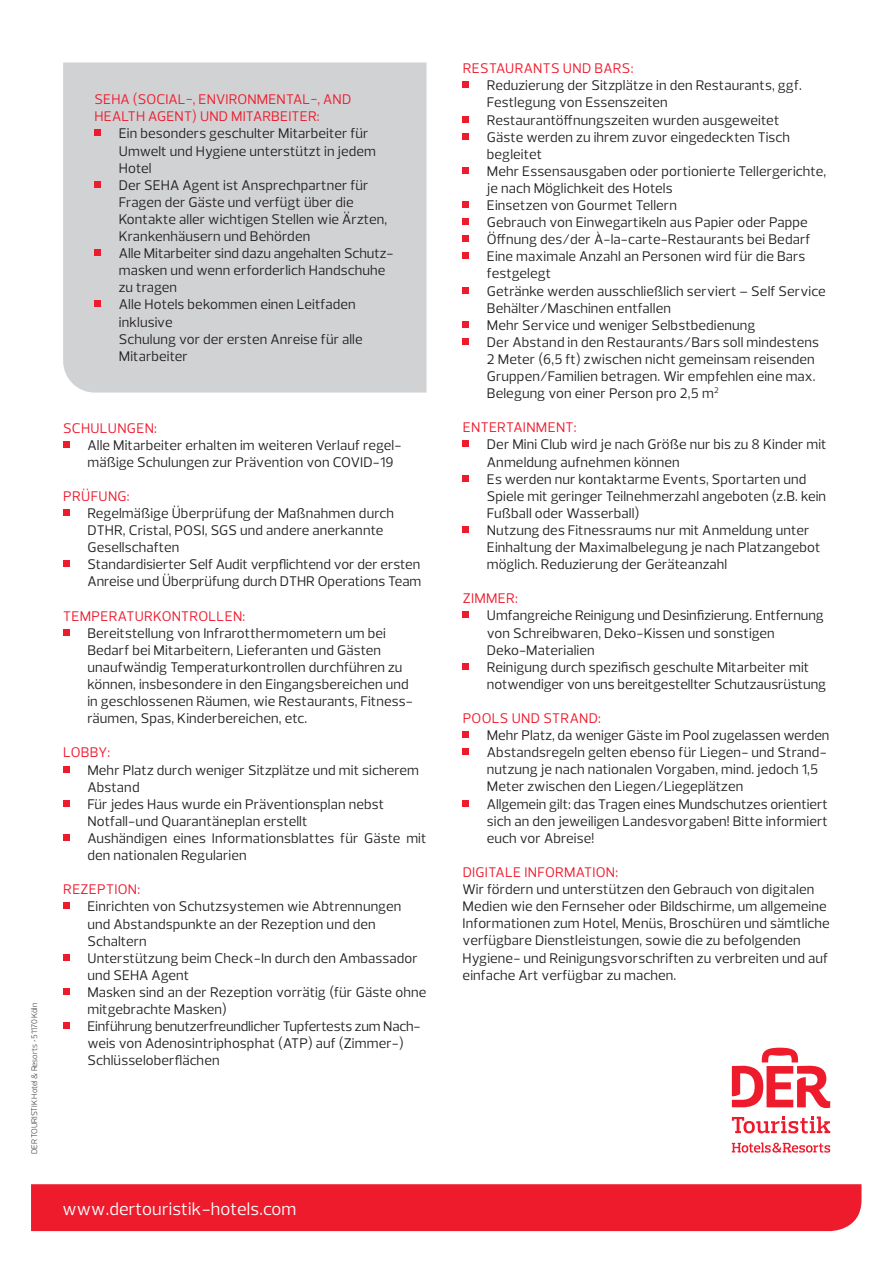
<style>
.page{position:relative;width:893px;height:1263px;background:#fff}
.page>*{position:absolute;margin:0;border:0;box-sizing:border-box;transform-origin:0 0}
.t1{font:18px "Prelo";letter-spacing:.01em;color:#fff}
.t2{font:14.25px/17.1px "Prelo";letter-spacing:.01em;color:#231f20}
.t3{font:14.25px/17.1px "Prelo";letter-spacing:.015em;color:#ee1b2d}
.t4{font:300 8.25px "Prelo";color:#231f20}
</style>
<div class="page">
<div style="left:63px;top:63px;width:363px;height:330px;background:#d1d2d4"></div>
<div style="left:63px;top:441px;width:7px;height:6px;background:#ee1b2d"></div>
<div style="left:63px;top:509px;width:7px;height:7px;background:#ee1b2d"></div>
<div style="left:63px;top:560px;width:7px;height:7px;background:#ee1b2d"></div>
<div style="left:63px;top:629px;width:7px;height:7px;background:#ee1b2d"></div>
<div style="left:63px;top:766px;width:7px;height:6px;background:#ee1b2d"></div>
<div style="left:63px;top:800px;width:7px;height:7px;background:#ee1b2d"></div>
<div style="left:63px;top:834px;width:7px;height:7px;background:#ee1b2d"></div>
<div style="left:63px;top:902px;width:7px;height:7px;background:#ee1b2d"></div>
<div style="left:63px;top:954px;width:7px;height:6px;background:#ee1b2d"></div>
<div style="left:63px;top:988px;width:7px;height:7px;background:#ee1b2d"></div>
<div style="left:63px;top:1022px;width:7px;height:7px;background:#ee1b2d"></div>
<div style="left:463px;top:81px;width:6px;height:7px;background:#ee1b2d"></div>
<svg style="left:463px;top:116px;width:6px;height:6px"></svg>
<svg style="left:463px;top:133px;width:6px;height:6px"></svg>
<div style="left:463px;top:167px;width:6px;height:7px;background:#ee1b2d"></div>
<div style="left:463px;top:201px;width:6px;height:7px;background:#ee1b2d"></div>
<div style="left:463px;top:218px;width:6px;height:7px;background:#ee1b2d"></div>
<div style="left:463px;top:235px;width:6px;height:7px;background:#ee1b2d"></div>
<div style="left:463px;top:252px;width:6px;height:7px;background:#ee1b2d"></div>
<svg style="left:463px;top:287px;width:6px;height:6px"></svg>
<div style="left:463px;top:321px;width:6px;height:7px;background:#ee1b2d"></div>
<div style="left:463px;top:338px;width:6px;height:7px;background:#ee1b2d"></div>
<svg style="left:463px;top:441px;width:6px;height:6px"></svg>
<svg style="left:463px;top:475px;width:6px;height:6px"></svg>
<div style="left:463px;top:526px;width:6px;height:7px;background:#ee1b2d"></div>
<svg style="left:463px;top:612px;width:6px;height:6px"></svg>
<div style="left:463px;top:663px;width:6px;height:7px;background:#ee1b2d"></div>
<div style="left:463px;top:731px;width:6px;height:7px;background:#ee1b2d"></div>
<div style="left:463px;top:748px;width:6px;height:7px;background:#ee1b2d"></div>
<svg style="left:463px;top:800px;width:6px;height:6px"></svg>
<div style="left:31px;top:1184px;width:830px;height:47px;background:#ee1b2d"></div>
<svg style="left:732px;top:1048px;width:98px;height:60px"></svg>
<svg style="left:732px;top:1116px;width:98px;height:17px"></svg>
<svg style="left:732px;top:1142px;width:98px;height:11px"></svg>
<svg style="left:95px;top:130px;width:6px;height:6px"></svg>
<div style="left:95px;top:181px;width:6px;height:7px;background:#ee1b2d"></div>
<div style="left:95px;top:249px;width:6px;height:7px;background:#ee1b2d"></div>
<svg style="left:95px;top:301px;width:6px;height:6px"></svg>
<p class="t4" style="left:29px;top:1154px;width:153px;rotate:-90deg">DER TOURISTIK Hotel &amp; Resorts <sup>.</sup> 51170 Köln</p>
<p class="t3" style="left:95px;top:91px;width:258px">SEHA (SOCIAL-, ENVIRONMENTAL-, AND<br>HEALTH AGENT) UND MITARBEITER:</p>
<p class="t2" style="left:119px;top:125px;width:276px">Ein besonders geschulter Mitarbeiter für<br>Umwelt und Hygiene unterstützt in jedem<br>Hotel<br>Der SEHA Agent ist Ansprechpartner für<br>Fragen der Gäste und verfügt über die<br>Kontakte aller wichtigen Stellen wie Ärzten,<br>Krankenhäusern und Behörden<br>Alle Mitarbeiter sind dazu angehalten Schutz&shy;masken und wenn erforderlich Handschuhe zu tragen<br>Alle Hotels bekommen einen Leitfaden inklusive<br>Schulung vor der ersten Anreise für alle<br>Mitarbeiter</p>
<p class="t3" style="left:63px;top:419px;width:95px">SCHULUNGEN:</p>
<p class="t2" style="left:87px;top:436px;width:316px">Alle Mitarbeiter erhalten im weiteren Verlauf regel&shy;mäßige Schulungen zur Prävention von COVID-19</p>
<p class="t3" style="left:63px;top:488px;width:68px">PRÜFUNG:</p>
<p class="t2" style="left:87px;top:505px;width:336px">Regelmäßige Überprüfung der Maßnahmen durch DTHR, Cristal, POSI, SGS und andere anerkannte Gesellschaften<br>Standardisierter Self Audit verpflichtend vor der ersten Anreise und Überprüfung durch DTHR Operations Team</p>
<p class="t3" style="left:63px;top:607px;width:184px">TEMPERATURKONTROLLEN:</p>
<p class="t2" style="left:87px;top:624px;width:327px">Bereitstellung von Infrarotthermometern um bei Bedarf bei Mitarbeitern, Lieferanten und Gästen unaufwändig Temperaturkontrollen durchführen zu können, insbesondere in den Eingangsbereichen und in geschlossenen Räumen, wie Restaurants, Fitness&shy;räumen, Spas, Kinderbereichen, etc.</p>
<p class="t3" style="left:63px;top:744px;width:49px">LOBBY:</p>
<p class="t2" style="left:87px;top:761px;width:341px">Mehr Platz durch weniger Sitzplätze und mit sicherem Abstand<br>Für jedes Haus wurde ein Präventionsplan nebst Notfall-und Quarantäneplan erstellt<br>Aushändigen eines Informationsblattes für Gäste mit den nationalen Regularien</p>
<p class="t3" style="left:63px;top:881px;width:78px">REZEPTION:</p>
<p class="t2" style="left:87px;top:898px;width:341px">Einrichten von Schutzsystemen wie Abtrennungen und Abstandspunkte an der Rezeption und den Schaltern<br>Unterstützung beim Check-In durch den Ambassador und SEHA Agent<br>Masken sind an der Rezeption vorrätig (für Gäste ohne mitgebrachte Masken)<br>Einführung benutzerfreundlicher Tupfertests zum Nach&shy;weis von Adenosintriphosphat (ATP) auf (Zimmer-)<br>Schlüsseloberflächen</p>
<p class="t1" style="left:63px;top:1197px;width:236px">www.dertouristik-hotels.com</p>
<p class="t3" style="left:463px;top:60px;width:172px">RESTAURANTS UND BARS:</p>
<p class="t2" style="left:487px;top:77px;width:341px">Reduzierung der Sitzplätze in den Restaurants, ggf.<br>Festlegung von Essenszeiten Restaurantöffnungszeiten wurden ausgeweitet<br>Gäste werden zu ihrem zuvor eingedeckten Tisch begleitet<br>Mehr Essensausgaben oder portionierte Tellergerichte, je nach Möglichkeit des Hotels<br>Einsetzen von Gourmet Tellern<br>Gebrauch von Einwegartikeln aus Papier oder Pappe Öffnung des/der À-la-carte-Restaurants bei Bedarf Eine maximale Anzahl an Personen wird für die Bars festgelegt<br>Getränke werden ausschließlich serviert – Self Service Behälter/Maschinen entfallen<br>Mehr Service und weniger Selbstbedienung<br>Der Abstand in den Restaurants/Bars soll mindestens 2 Meter (6,5 ft) zwischen nicht gemeinsam reisenden Gruppen/Familien betragen. Wir empfehlen eine max.<br>Belegung von einer Person pro 2,5 m<sup>2</sup></p>
<p class="t3" style="left:463px;top:419px;width:115px">ENTERTAINMENT:</p>
<p class="t2" style="left:487px;top:436px;width:341px">Der Mini Club wird je nach Größe nur bis zu 8 Kinder mit Anmeldung aufnehmen können<br>Es werden nur kontaktarme Events, Sportarten und Spiele mit geringer Teilnehmerzahl angeboten (z.B. kein Fußball oder Wasserball)<br>Nutzung des Fitnessraums nur mit Anmeldung unter Einhaltung der Maximalbelegung je nach Platzangebot möglich. Reduzierung der Geräteanzahl</p>
<p class="t3" style="left:463px;top:590px;width:57px">ZIMMER:</p>
<p class="t2" style="left:487px;top:607px;width:341px">Umfangreiche Reinigung und Desinfizierung. Entfernung von Schreibwaren, Deko-Kissen und sonstigen Deko-Materialien<br>Reinigung durch spezifisch geschulte Mitarbeiter mit notwendiger von uns bereitgestellter Schutzausrüstung</p>
<p class="t3" style="left:463px;top:710px;width:140px">POOLS UND STRAND:</p>
<p class="t2" style="left:487px;top:727px;width:344px">Mehr Platz, da weniger Gäste im Pool zugelassen werden Abstandsregeln gelten ebenso für Liegen- und Strand&shy;nutzung je nach nationalen Vorgaben, mind. jedoch 1,5<br>Meter zwischen den Liegen/Liegeplätzen<br>Allgemein gilt: das Tragen eines Mundschutzes orientiert sich an den jeweiligen Landesvorgaben! Bitte informiert euch vor Abreise!</p>
<p class="t3" style="left:463px;top:864px;width:157px">DIGITALE INFORMATION:</p>
<p class="t2" style="left:463px;top:881px;width:369px">Wir fördern und unterstützen den Gebrauch von digitalen Medien wie den Fernseher oder Bildschirme, um allgemeine Informationen zum Hotel, Menüs, Broschüren und sämtliche verfügbare Dienstleistungen, sowie die zu befolgenden Hygiene- und Reinigungsvorschriften zu verbreiten und auf einfache Art verfügbar zu machen.</p>
</div>
